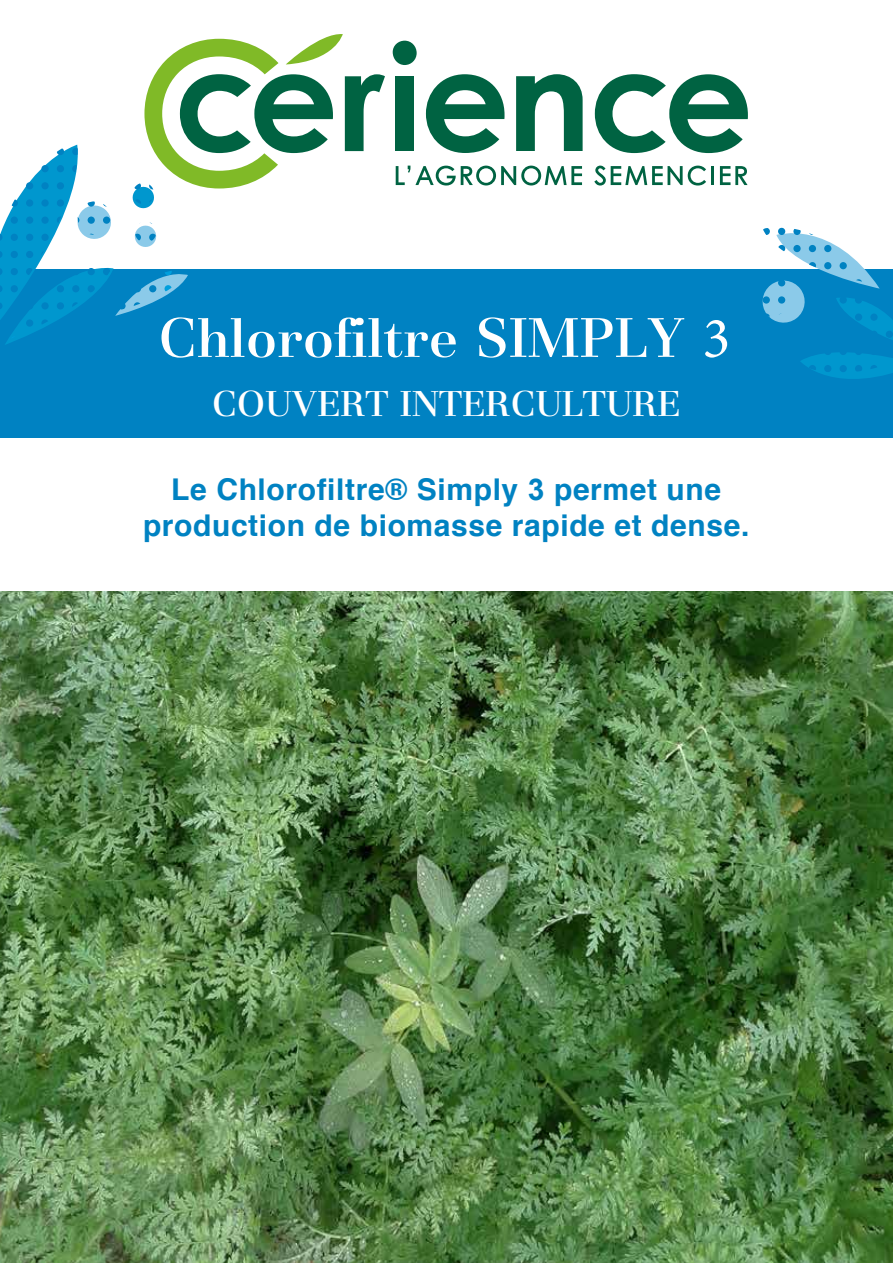
<style>
.page{position:relative;width:893px;height:1263px;background:#fff}
.page>*{position:absolute;margin:0;border:0;box-sizing:border-box;transform-origin:0 0}
.t1{font:500 58.2px "Basilia Std";color:#fff}
.t2{font:500 37.5px "Basilia Std";color:#fff}
.t3{font:700 30px/36px "Helvetica";letter-spacing:.02em;color:#0082c2;text-align:center}
.s1{font-family:"Minion Pro";font-weight:400}
.s2{font-family:"Arial"}
</style>
<div class="page">
<div style="left:0;top:270px;width:893px;height:173px;background:#0082c2"></div>
<svg style="left:746px;top:227px;width:147px;height:152px"></svg>
<img style="left:0;top:591px;width:893px;height:672px">
<svg style="left:396px;top:166px;width:186px;height:20px"></svg>
<svg style="left:594px;top:166px;width:112px;height:20px"></svg>
<hr style="left:711px;top:166px;width:3px;height:19px;background:#006342">
<svg style="left:720px;top:166px;width:27px;height:19px"></svg>
<div style="left:393px;top:41px;width:24px;height:24px;background:#006342;border-radius:50%"></div>
<div style="left:395px;top:76px;width:19px;height:75px;background:#006342"></div>
<svg style="left:426px;top:74px;width:78px;height:79px"></svg>
<svg style="left:516px;top:74px;width:67px;height:77px"></svg>
<svg style="left:595px;top:74px;width:153px;height:79px"></svg>
<svg style="left:0;top:34px;width:385px;height:311px"></svg>
<div style="left:0;top:438px;width:893px;height:152px;background:#fff"></div>
<h1 class="t1" style="left:158px;top:305px;width:574px">Chlorofiltre SIMPLY <span class="s1">3</span></h1>
<p class="t2" style="left:212px;top:383px;width:470px">COUVERT INTERCULTURE</p>
<p class="t3" style="left:143px;top:472px;width:608px">Le Chlorofiltre® Simply <span class="s2">3</span> permet une production de biomasse rapide et dense.</p>
</div>
